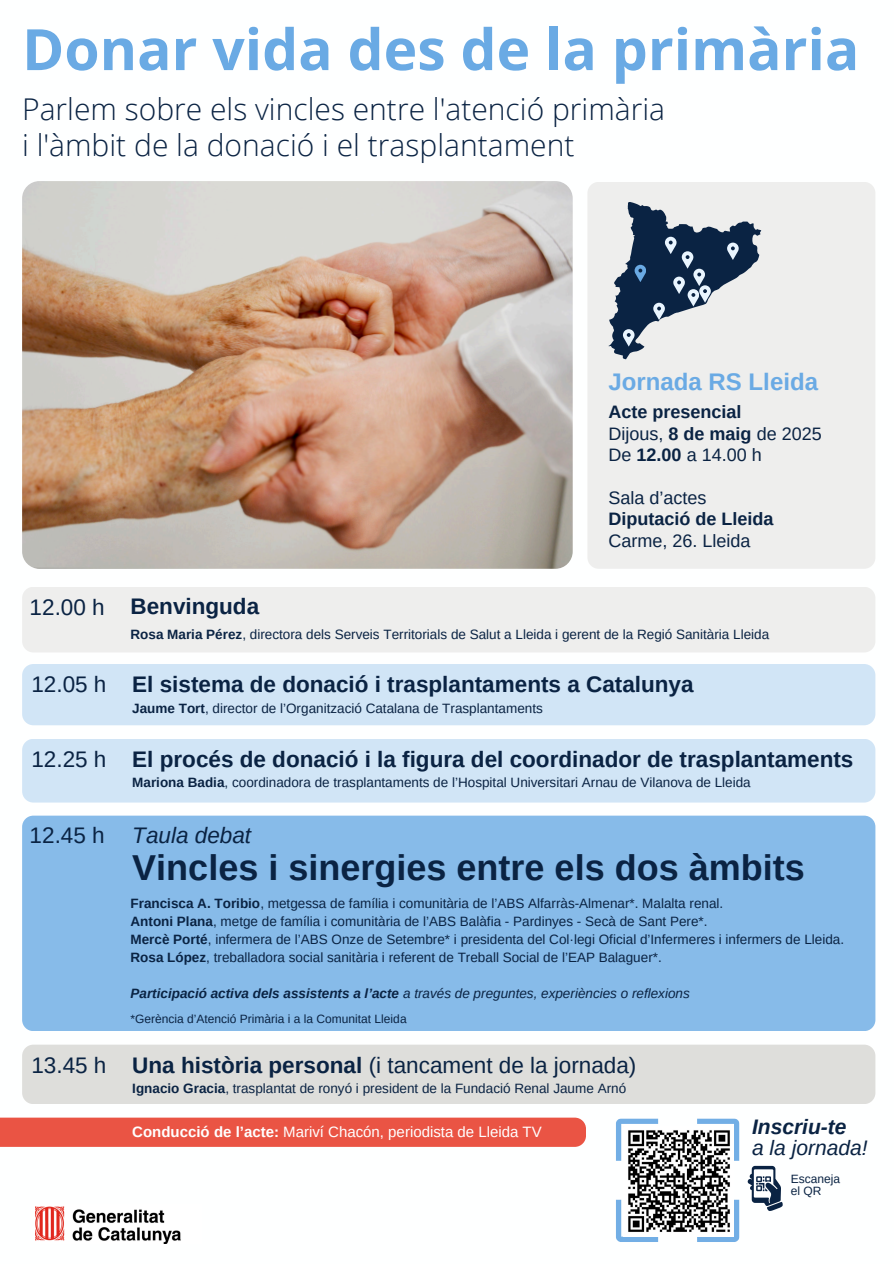
<style>
.page{position:relative;width:894px;height:1264px;background:#fff}
.page>*{position:absolute;margin:0;border:0;box-sizing:border-box;transform-origin:0 0}
.t1{font:700 57px "Open Sans";color:#6aaae4}
.t2{font:700 36px "Arimo";color:#0a2343}
.t3{font:300 30px/36px "Open Sans";color:#0a2343}
.t4{font:700 24px "Arimo";color:#6aaae4}
.t5{font:700 22.5px "Arimo";color:#0a2343}
.t6{font:22.5px "Arimo";color:#0a2343}
.t7{font:italic 22.5px "Arimo";color:#0a2343}
.t8{font:italic 21px/20.2px "Arimo";color:#0a2343}
.t9{font:18px "Arimo";color:#0a2343}
.t10{font:700 18px "Arimo";color:#0a2343}
.t11{font:15px "Arimo";color:#fff}
.t12{font:13.5px "Arimo";color:#0a2343}
.t13{font:italic 13.5px "Arimo";color:#0a2343}
.t14{font:12px/12px "Arimo";color:#0a2343}
.s1{font-weight:700}
</style>
<div class="page">
<img style="left:22px;top:181px;width:550px;height:388px;border-radius:17px">
<div style="left:22px;top:587px;width:853px;height:65px;background:#eeeeed;border-radius:11px"></div>
<div style="left:22px;top:664px;width:853px;height:61px;background:#d1e5f6;border-radius:11px"></div>
<div style="left:22px;top:815px;width:852px;height:216px;background:#87bbe9;border-radius:11px"></div>
<div style="left:22px;top:738px;width:853px;height:64px;background:#d1e5f6;border-radius:11px"></div>
<div style="left:22px;top:1044px;width:853px;height:60px;background:#dededb;border-radius:11px"></div>
<img style="left:36px;top:1206px;width:145px;height:37px">
<div style="left:587px;top:182px;width:288px;height:386px;background:#eeeeed;border-radius:11px"></div>
<svg style="left:616px;top:1118px;width:42px;height:42px"></svg>
<svg style="left:697px;top:1118px;width:42px;height:42px"></svg>
<svg style="left:697px;top:1199px;width:42px;height:42px"></svg>
<svg style="left:616px;top:1199px;width:42px;height:42px"></svg>
<svg style="left:747px;top:1165px;width:35px;height:46px"></svg>
<svg style="left:608px;top:202px;width:153px;height:157px"></svg>
<div style="left:0;top:1117px;width:586px;height:29px;background:#ea5444"></div>
<img style="left:623px;top:1126px;width:110px;height:110px">
<h4 class="t1" style="left:22px;top:9px;width:838px">Donar vida des de la primària</h4>
<p class="t3" style="left:22px;top:91px;width:644px">Parlem sobre els vincles entre l'atenció primària i l'àmbit de la donació i el trasplantament</p>
<h5 class="t4" style="left:608px;top:368px;width:211px">Jornada RS Lleida</h5>
<p class="t6" style="left:30px;top:594px;width:77px">12.00 h</p>
<p class="t5" style="left:130px;top:593px;width:130px">Benvinguda</p>
<p class="t10" style="left:608px;top:402px;width:134px">Acte presencial</p>
<p class="t9" style="left:608px;top:423px;width:215px">Dijous, <span class="s1">8 de maig</span> de 2025</p>
<p class="t9" style="left:608px;top:445px;width:155px">De <span class="s1">12.00</span> a 14.00 h</p>
<p class="t9" style="left:608px;top:487px;width:99px">Sala d’actes</p>
<p class="t10" style="left:608px;top:509px;width:166px">Diputació de Lleida</p>
<p class="t9" style="left:608px;top:530px;width:143px">Carme, 26. Lleida</p>
<h4 class="t12" style="left:130px;top:626px;width:640px"><span class="s1">Rosa Maria Pérez</span>, directora dels Serveis Territorials de Salut a Lleida i gerent de la Regió Sanitària Lleida</h4>
<p class="t6" style="left:31px;top:671px;width:77px">12.05 h</p>
<p class="t5" style="left:132px;top:671px;width:562px">El sistema de donació i trasplantaments a Catalunya</p>
<p class="t12" style="left:132px;top:700px;width:412px"><span class="s1">Jaume Tort</span>, director de l’Organització Catalana de Trasplantaments</p>
<p class="t6" style="left:31px;top:746px;width:77px">12.25 h</p>
<h5 class="t5" style="left:132px;top:746px;width:722px">El procés de donació i la figura del coordinador de trasplantaments</h5>
<h4 class="t12" style="left:132px;top:775px;width:620px"><span class="s1">Mariona Badia</span>, coordinadora de trasplantaments de l’Hospital Universitari Arnau de Vilanova de Lleida</h4>
<p class="t6" style="left:30px;top:822px;width:77px">12.45 h</p>
<p class="t7" style="left:132px;top:822px;width:120px">Taula debat</p>
<p class="t2" style="left:132px;top:847px;width:673px">Vincles i sinergies entre els dos àmbits</p>
<p class="t12" style="left:130px;top:895px;width:594px"><span class="s1">Francisca A. Toribio</span>, metgessa de família i comunitària de l’ABS Alfarràs-Almenar*. Malalta renal.</p>
<p class="t12" style="left:130px;top:913px;width:578px"><span class="s1">Antoni Plana</span>, metge de família i comunitària de l’ABS Balàfia - Pardinyes - Secà de Sant Pere*.</p>
<p class="t12" style="left:130px;top:931px;width:715px"><span class="s1">Mercè Porté</span>, infermera de l’ABS Onze de Setembre* i presidenta del Col·legi Oficial d’Infermeres i infermers de Lleida.</p>
<p class="t12" style="left:130px;top:949px;width:532px"><span class="s1">Rosa López</span>, treballadora social sanitària i referent de Treball Social de l’EAP Balaguer*.</p>
<h5 class="t13" style="left:130px;top:985px;width:560px"><span class="s1">Participació activa dels assistents a l’acte</span> a través de preguntes, experiències o reflexions</h5>
<p class="t14" style="left:130px;top:1012px;width:277px">*Gerència d’Atenció Primària i a la Comunitat Lleida</p>
<p class="t6" style="left:31px;top:1052px;width:77px">13.45 h</p>
<h5 class="t6" style="left:132px;top:1052px;width:505px"><span class="s1">Una història personal</span> (i tancament de la jornada)</h5>
<h4 class="t12" style="left:132px;top:1080px;width:495px"><span class="s1">Ignacio Gracia</span>, trasplantat de ronyó i president de la Fundació Renal Jaume Arnó</h4>
<h2 class="t11" style="left:132px;top:1123px;width:411px"><span class="s1">Conducció de l’acte:</span> Mariví Chacón, periodista de Lleida TV</h2>
<p class="t8" style="left:751px;top:1116px;width:117px"><span class="s1">Inscriu-te<br></span>a la jornada!</p>
<h3 class="t14" style="left:790px;top:1172px;width:51px">Escaneja el QR</h3>
</div>
